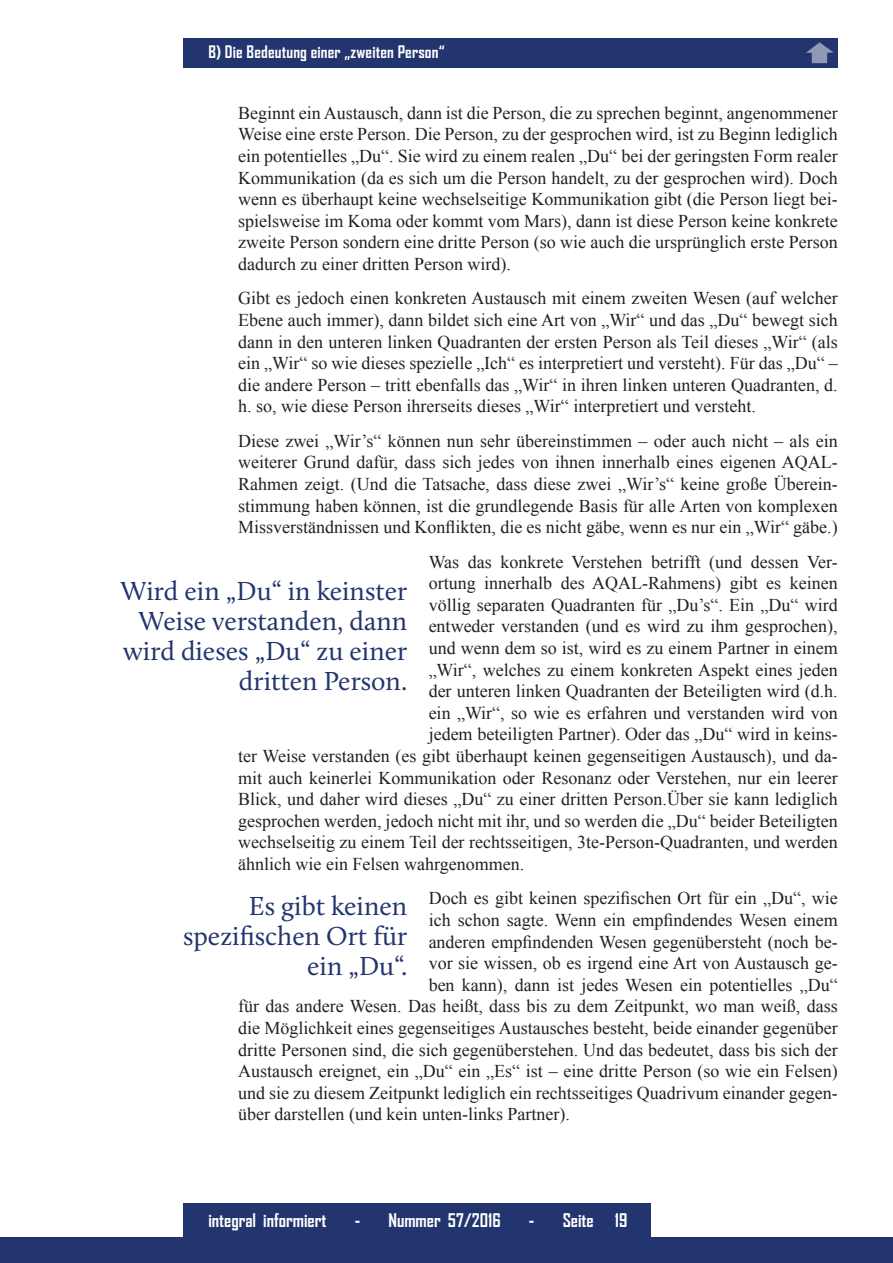
<style>
.page{position:relative;width:893px;height:1263px;background:#fff}
.page>*{position:absolute;margin:0;border:0;box-sizing:border-box;transform-origin:0 0}
.t1{font:27px/30px "Calluna";color:#22356e;text-align:right}
.t2{font:18px/21.6px "Times New Roman";color:#231f20;text-align:justify}
.t3{font:700 18px "Agency FB";color:#fff}
.t4{font:700 16.5px "Agency FB";letter-spacing:.01em;color:#fff}
</style>
<div class="page">
<div style="left:0;top:1238px;width:893px;height:25px;background:#22356e"></div>
<div style="left:183px;top:1203px;width:468px;height:34px;background:#22356e"></div>
<div style="left:183px;top:38px;width:655px;height:30px;background:#22356e"></div>
<svg style="left:806px;top:42px;width:28px;height:21px"></svg>
<p class="t4" style="left:208px;top:42px;width:238px">B) Die Bedeutung einer „zweiten Person“</p>
<p class="t2" style="left:238px;top:102px;width:601px">Beginnt ein Austausch, dann ist die Person, die zu sprechen beginnt, angenommener Weise eine erste Person. Die Person, zu der gesprochen wird, ist zu Beginn lediglich ein potentielles „Du“. Sie wird zu einem realen „Du“ bei der geringsten Form realer Kommunikation (da es sich um die Person handelt, zu der gesprochen wird). Doch wenn es überhaupt keine wechselseitige Kommunikation gibt (die Person liegt bei&shy;spielsweise im Koma oder kommt vom Mars), dann ist diese Person keine konkrete zweite Person sondern eine dritte Person (so wie auch die ursprünglich erste Person dadurch zu einer dritten Person wird).</p>
<p class="t2" style="left:238px;top:287px;width:601px">Gibt es jedoch einen konkreten Austausch mit einem zweiten Wesen (auf welcher Ebene auch immer), dann bildet sich eine Art von „Wir“ und das „Du“ bewegt sich dann in den unteren linken Quadranten der ersten Person als Teil dieses „Wir“ (als ein „Wir“ so wie dieses spezielle „Ich“ es interpretiert und versteht). Für das „Du“ – die andere Person – tritt ebenfalls das „Wir“ in ihren linken unteren Quadranten, d. h. so, wie diese Person ihrerseits dieses „Wir“ interpretiert und versteht.</p>
<p class="t2" style="left:238px;top:430px;width:601px">Diese zwei „Wir’s“ können nun sehr übereinstimmen – oder auch nicht – als ein weiterer Grund dafür, dass sich jedes von ihnen innerhalb eines eigenen AQAL-Rahmen zeigt. (Und die Tatsache, dass diese zwei „Wir’s“ keine große Überein&shy;stimmung haben können, ist die grundlegende Basis für alle Arten von komplexen Missverständnissen und Konflikten, die es nicht gäbe, wenn es nur ein „Wir“ gäbe.)</p>
<p class="t2" style="left:429px;top:550px;width:411px">Was das konkrete Verstehen betrifft (und dessen Ver-</p>
<p class="t2" style="left:429px;top:572px;width:411px">ortung innerhalb des AQAL-Rahmens) gibt es keinen</p>
<p class="t2" style="left:429px;top:594px;width:410px">völlig separaten Quadranten für „Du’s“. Ein „Du“ wird</p>
<p class="t2" style="left:429px;top:615px;width:411px">entweder verstanden (und es wird zu ihm gesprochen),</p>
<p class="t2" style="left:429px;top:637px;width:411px">und wenn dem so ist, wird es zu einem Partner in einem</p>
<p class="t2" style="left:429px;top:658px;width:411px">„Wir“, welches zu einem konkreten Aspekt eines jeden</p>
<p class="t2" style="left:429px;top:680px;width:411px">der unteren linken Quadranten der Beteiligten wird (d.h.</p>
<p class="t2" style="left:429px;top:702px;width:411px">ein „Wir“, so wie es erfahren und verstanden wird von</p>
<p class="t2" style="left:429px;top:723px;width:410px">jedem beteiligten Partner). Oder das „Du“ wird in keins-</p>
<p class="t2" style="left:238px;top:745px;width:601px">ter Weise verstanden (es gibt überhaupt keinen gegenseitigen Austausch), und da-</p>
<p class="t2" style="left:238px;top:766px;width:601px">mit auch keinerlei Kommunikation oder Resonanz oder Verstehen, nur ein leerer</p>
<p class="t2" style="left:238px;top:788px;width:601px">Blick, und daher wird dieses „Du“ zu einer dritten Person.Über sie kann lediglich</p>
<p class="t2" style="left:238px;top:810px;width:601px">gesprochen werden, jedoch nicht mit ihr, und so werden die „Du“ beider Beteiligten</p>
<p class="t2" style="left:238px;top:831px;width:601px">wechselseitig zu einem Teil der rechtsseitigen, 3te-Person-Quadranten, und werden</p>
<p class="t2" style="left:238px;top:853px;width:288px">ähnlich wie ein Felsen wahrgenommen.</p>
<p class="t2" style="left:429px;top:887px;width:411px">Doch es gibt keinen spezifischen Ort für ein „Du“, wie</p>
<p class="t2" style="left:429px;top:909px;width:411px">ich schon sagte. Wenn ein empfindendes Wesen einem</p>
<p class="t2" style="left:429px;top:930px;width:411px">anderen empfindenden Wesen gegenübersteht (noch be-</p>
<p class="t2" style="left:429px;top:952px;width:411px">vor sie wissen, ob es irgend eine Art von Austausch ge-</p>
<p class="t2" style="left:429px;top:974px;width:411px">ben kann), dann ist jedes Wesen ein potentielles „Du“</p>
<p class="t2" style="left:238px;top:995px;width:601px">für das andere Wesen. Das heißt, dass bis zu dem Zeitpunkt, wo man weiß, dass</p>
<p class="t2" style="left:238px;top:1017px;width:601px">die Möglichkeit eines gegenseitiges Austausches besteht, beide einander gegenüber</p>
<p class="t2" style="left:238px;top:1038px;width:601px">dritte Personen sind, die sich gegenüberstehen. Und das bedeutet, dass bis sich der</p>
<p class="t2" style="left:238px;top:1060px;width:601px">Austausch ereignet, ein „Du“ ein „Es“ ist – eine dritte Person (so wie ein Felsen)</p>
<p class="t2" style="left:238px;top:1082px;width:601px">und sie zu diesem Zeitpunkt lediglich ein rechtsseitiges Quadrivum einander gegen-</p>
<p class="t2" style="left:238px;top:1103px;width:333px">über darstellen (und kein unten-links Partner).</p>
<h1 class="t1" style="left:121px;top:575px;width:288px">Wird ein „Du“ in keinster<br>Weise verstanden, dann wird dieses „Du“ zu einer dritten Person.</h1>
<h1 class="t1" style="left:183px;top:890px;width:226px">Es gibt keinen spezifischen Ort für ein „Du“.</h1>
<p class="t3" style="left:208px;top:1208px;width:120px">integral informiert</p>
<p class="t3" style="left:355px;top:1208px;width:147px">- Nummer 57/2016</p>
<p class="t3" style="left:529px;top:1208px;width:100px">- Seite 19</p>
</div>
